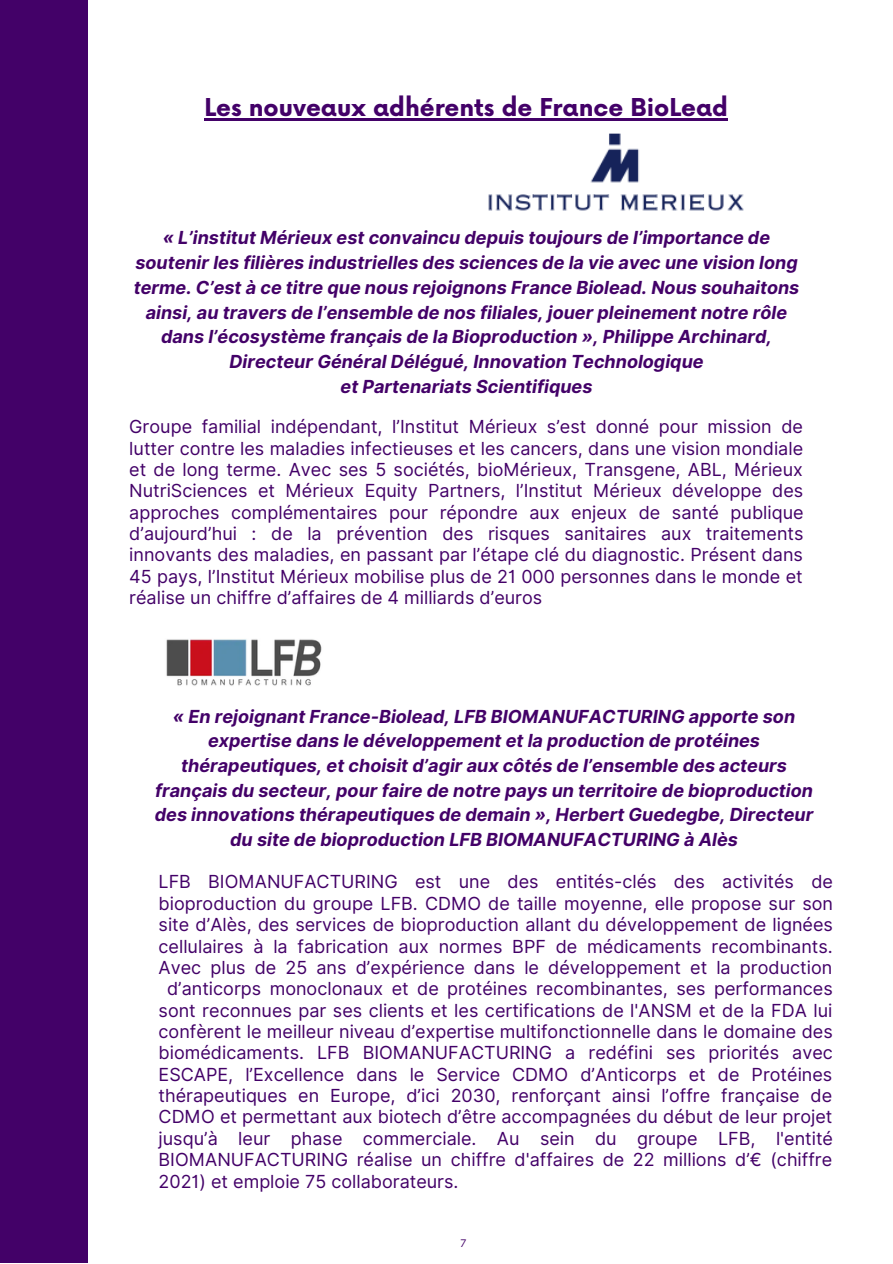
<style>
.page{position:relative;width:893px;height:1264px;background:#fff}
.page>*{position:absolute;margin:0;border:0;box-sizing:border-box;transform-origin:0 0}
.t1{font:700 24px "Now";color:#430168}
.t2{font:18px/21.3px "Inter";color:#430168;text-align:justify}
.t3{font:italic 700 18px/24.8px "Inter";color:#430168;text-align:center}
.t4{font:10.2px "Now";color:#430168}
</style>
<div class="page">
<hr style="left:204px;top:118px;width:524px;height:2px;background:#430168">
<div style="left:0;top:0;width:88px;height:1262px;background:#430168"></div>
<img style="left:488px;top:133px;width:256px;height:78px">
<img style="left:166px;top:639px;width:156px;height:47px">
<h1 class="t1" style="left:204px;top:94px;width:525px">Les nouveaux adhérents de France BioLead</h1>
<p class="t3" style="left:134px;top:225px;width:667px">« L’institut Mérieux est convaincu depuis toujours de l’importance de soutenir les filières industrielles des sciences de la vie avec une vision long terme. C’est à ce titre que nous rejoignons France Biolead. Nous souhaitons ainsi, au travers de l’ensemble de nos filiales, jouer pleinement notre rôle dans l’écosystème français de la Bioproduction », Philippe Archinard, Directeur Général Délégué, Innovation Technologique<br>et Partenariats Scientifiques</p>
<p class="t2" style="left:129px;top:416px;width:675px">Groupe familial indépendant, l’Institut Mérieux s’est donné pour mission de lutter contre les maladies infectieuses et les cancers, dans une vision mondiale et de long terme. Avec ses 5 sociétés, bioMérieux, Transgene, ABL, Mérieux NutriSciences et Mérieux Equity Partners, l’Institut Mérieux développe des approches complémentaires pour répondre aux enjeux de santé publique d’aujourd’hui : de la prévention des risques sanitaires aux traitements innovants des maladies, en passant par l’étape clé du diagnostic. Présent dans 45 pays, l’Institut Mérieux mobilise plus de 21 000 personnes dans le monde et réalise un chiffre d’affaires de 4 milliards d’euros</p>
<p class="t3" style="left:155px;top:703px;width:660px">« En rejoignant France-Biolead, LFB BIOMANUFACTURING apporte son expertise dans le développement et la production de protéines thérapeutiques, et choisit d’agir aux côtés de l’ensemble des acteurs français du secteur, pour faire de notre pays un territoire de bioproduction des innovations thérapeutiques de demain », Herbert Guedegbe, Directeur du site de bioproduction LFB BIOMANUFACTURING à Alès</p>
<p class="t2" style="left:158px;top:871px;width:675px">LFB BIOMANUFACTURING est une des entités-clés des activités de</p>
<p class="t2" style="left:158px;top:892px;width:676px">bioproduction du groupe LFB. CDMO de taille moyenne, elle propose sur son</p>
<p class="t2" style="left:158px;top:914px;width:675px">site d’Alès, des services de bioproduction allant du développement de lignées</p>
<p class="t2" style="left:158px;top:935px;width:675px">cellulaires à la fabrication aux normes BPF de médicaments recombinants.</p>
<p class="t2" style="left:158px;top:956px;width:675px">Avec plus de 25 ans d’expérience dans le développement et la production</p>
<p class="t2" style="left:167px;top:978px;width:667px">d’anticorps monoclonaux et de protéines recombinantes, ses performances</p>
<p class="t2" style="left:158px;top:999px;width:675px">sont reconnues par ses clients et les certifications de l'ANSM et de la FDA lui</p>
<p class="t2" style="left:158px;top:1020px;width:675px">confèrent le meilleur niveau d’expertise multifonctionnelle dans le domaine des</p>
<p class="t2" style="left:158px;top:1042px;width:675px">biomédicaments. LFB BIOMANUFACTURING a redéfini ses priorités avec</p>
<p class="t2" style="left:158px;top:1063px;width:675px">ESCAPE, l’Excellence dans le Service CDMO d’Anticorps et de Protéines</p>
<p class="t2" style="left:158px;top:1084px;width:675px">thérapeutiques en Europe, d’ici 2030, renforçant ainsi l’offre française de</p>
<p class="t2" style="left:158px;top:1106px;width:675px">CDMO et permettant aux biotech d’être accompagnées du début de leur projet</p>
<p class="t2" style="left:158px;top:1127px;width:676px">jusqu’à leur phase commerciale. Au sein du groupe LFB, l'entité</p>
<p class="t2" style="left:158px;top:1148px;width:675px">BIOMANUFACTURING réalise un chiffre d'affaires de 22 millions d’€ (chiffre</p>
<p class="t2" style="left:158px;top:1170px;width:301px">2021) et emploie 75 collaborateurs.</p>
<p class="t4" style="left:460px;top:1237px;width:7px">7</p>
</div>
